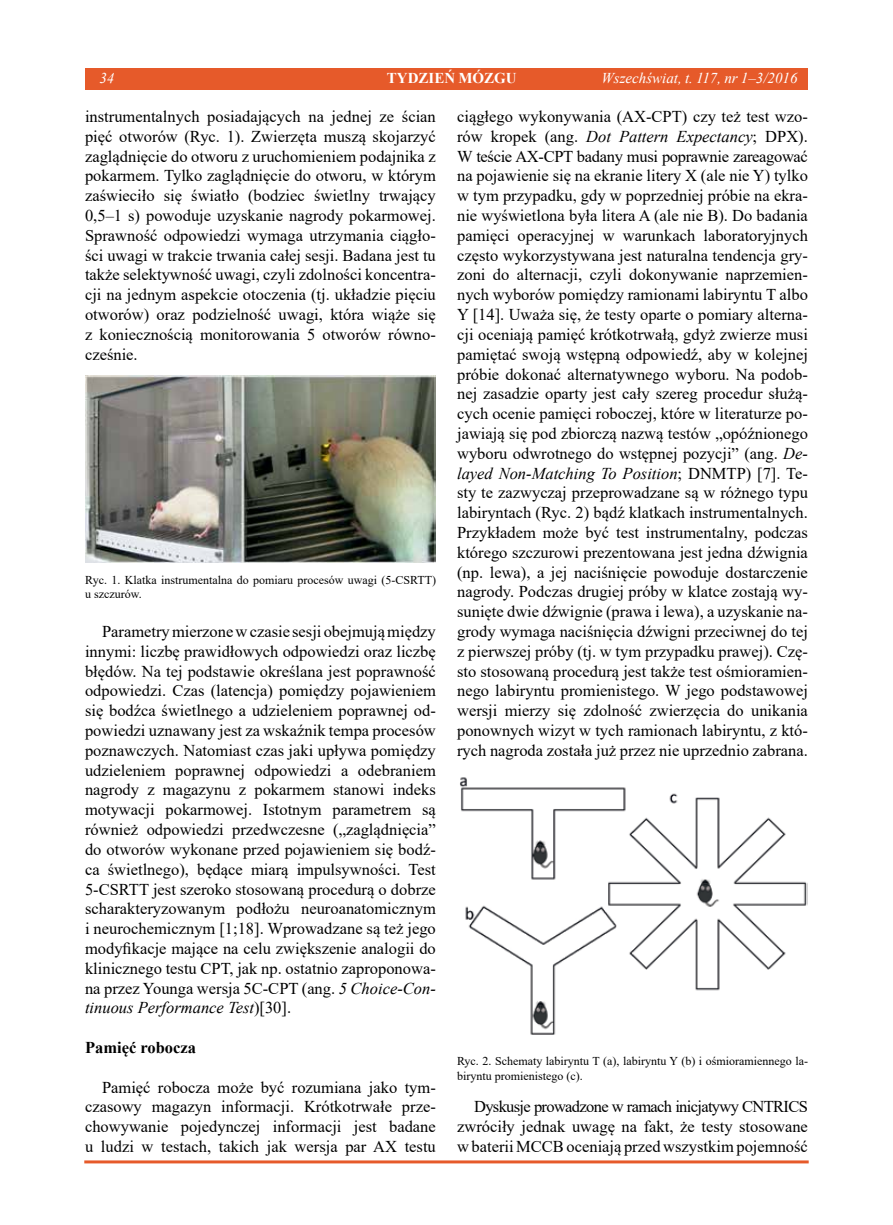
<style>
.page{position:relative;width:893px;height:1225px;background:#fff}
.page>*{position:absolute;margin:0;border:0;box-sizing:border-box;transform-origin:0 0}
.t1{font:16.5px/19.8px "Times New Roman";color:#000;text-align:justify}
.t2{font:700 16.5px "Times New Roman";color:#000}
.t3{font:italic 15px "Times New Roman";color:#fff}
.t4{font:700 15px "Times New Roman";color:#fff}
.t5{font:12px/14.4px "Times New Roman";color:#000}
.s1{font-style:normal}
.s2{font-style:italic}
</style>
<div class="page">
<div style="left:84px;top:1160px;width:725px;height:3px;background:#a76635;border:2px solid #e65a2a"></div>
<img style="left:85px;top:376px;width:351px;height:187px">
<img style="left:460px;top:777px;width:348px;height:258px">
<div style="left:85px;top:68px;width:723px;height:21px;background:#e65a2a"></div>
<p class="t3" style="left:99px;top:68px;width:16px">34</p>
<p class="t4" style="left:387px;top:67px;width:131px">TYDZIEŃ MÓZGU</p>
<p class="t3" style="left:601px;top:68px;width:198px">Wszechświat, t. 117, nr 1<span class="s1">–</span>3/2016</p>
<p class="t1" style="left:85px;top:106px;width:352px">instrumentalnych posiadających na jednej ze ścian pięć otworów (Ryc. 1). Zwierzęta muszą skojarzyć zaglądnięcie do otworu z uruchomieniem podajnika z pokarmem. Tylko zaglądnięcie do otworu, w którym zaświeciło się światło (bodziec świetlny trwający 0,5–1 s) powoduje uzyskanie nagrody pokarmowej.<br>Sprawność odpowiedzi wymaga utrzymania ciągło&shy;ści uwagi w trakcie trwania całej sesji. Badana jest tu także selektywność uwagi, czyli zdolności koncentra&shy;cji na jednym aspekcie otoczenia (tj. układzie pięciu otworów) oraz podzielność uwagi, która wiąże się z koniecznością monitorowania 5 otworów równo&shy;cześnie.</p>
<p class="t5" style="left:85px;top:572px;width:352px">Ryc. 1. Klatka instrumentalna do pomiaru procesów uwagi (5-CSRTT) u szczurów.</p>
<p class="t1" style="left:85px;top:621px;width:352px;text-indent:17px">Parametry mierzone w czasie sesji obejmują między innymi: liczbę prawidłowych odpowiedzi oraz liczbę błędów. Na tej podstawie określana jest poprawność odpowiedzi. Czas (latencja) pomiędzy pojawieniem się bodźca świetlnego a udzieleniem poprawnej od&shy;powiedzi uznawany jest za wskaźnik tempa procesów poznawczych. Natomiast czas jaki upływa pomiędzy udzieleniem poprawnej odpowiedzi a odebraniem nagrody z magazynu z pokarmem stanowi indeks motywacji pokarmowej. Istotnym parametrem są również odpowiedzi przedwczesne („zaglądnięcia” do otworów wykonane przed pojawieniem się bodź&shy;ca świetlnego), będące miarą impulsywności. Test 5-CSRTT jest szeroko stosowaną procedurą o dobrze scharakteryzowanym podłożu neuroanatomicznym i neurochemicznym [1;18]. Wprowadzane są też jego modyfikacje mające na celu zwiększenie analogii do klinicznego testu CPT, jak np. ostatnio zaproponowa&shy;na przez Younga wersja 5C-CPT (ang. <span class="s2">5 Choice-Con&shy;tinuous Performance Test</span>)[30].</p>
<p class="t2" style="left:85px;top:1035px;width:113px">Pamięć robocza</p>
<p class="t1" style="left:85px;top:1076px;width:352px;text-indent:17px">Pamięć robocza może być rozumiana jako tym&shy;czasowy magazyn informacji. Krótkotrwałe prze&shy;chowywanie pojedynczej informacji jest badane u ludzi w testach, takich jak wersja par AX testu</p>
<p class="t1" style="left:457px;top:106px;width:352px">ciągłego wykonywania (AX-CPT) czy też test wzo&shy;rów kropek (ang. <span class="s2">Dot Pattern Expectancy</span>; DPX).<br>W teście AX-CPT badany musi poprawnie zareagować na pojawienie się na ekranie litery X (ale nie Y) tylko w tym przypadku, gdy w poprzedniej próbie na ekra&shy;nie wyświetlona była litera A (ale nie B). Do badania pamięci operacyjnej w warunkach laboratoryjnych często wykorzystywana jest naturalna tendencja gry&shy;zoni do alternacji, czyli dokonywanie naprzemien&shy;nych wyborów pomiędzy ramionami labiryntu T albo Y [14]. Uważa się, że testy oparte o pomiary alterna&shy;cji oceniają pamięć krótkotrwałą, gdyż zwierze musi pamiętać swoją wstępną odpowiedź, aby w kolejnej próbie dokonać alternatywnego wyboru. Na podob&shy;nej zasadzie oparty jest cały szereg procedur służą&shy;cych ocenie pamięci roboczej, które w literaturze po&shy;jawiają się pod zbiorczą nazwą testów „opóźnionego wyboru odwrotnego do wstępnej pozycji” (ang. <span class="s2">De&shy;layed Non-Matching To Position</span>; DNMTP) [7]. Te&shy;sty te zazwyczaj przeprowadzane są w różnego typu labiryntach (Ryc. 2) bądź klatkach instrumentalnych.<br>Przykładem może być test instrumentalny, podczas którego szczurowi prezentowana jest jedna dźwignia (np. lewa), a jej naciśnięcie powoduje dostarczenie nagrody. Podczas drugiej próby w klatce zostają wy&shy;sunięte dwie dźwignie (prawa i lewa), a uzyskanie na&shy;grody wymaga naciśnięcia dźwigni przeciwnej do tej z pierwszej próby (tj. w tym przypadku prawej). Czę&shy;sto stosowaną procedurą jest także test ośmioramien&shy;nego labiryntu promienistego. W jego podstawowej wersji mierzy się zdolność zwierzęcia do unikania ponownych wizyt w tych ramionach labiryntu, z któ&shy;rych nagroda została już przez nie uprzednio zabrana.</p>
<p class="t5" style="left:457px;top:1053px;width:352px">Ryc. 2. Schematy labiryntu T (a), labiryntu Y (b) i ośmioramiennego la&shy;biryntu promienistego (c).</p>
<p class="t1" style="left:457px;top:1096px;width:352px;text-indent:17px">Dyskusje prowadzone w ramach inicjatywy CNTRICS zwróciły jednak uwagę na fakt, że testy stosowane w baterii MCCB oceniają przed wszystkim pojemność</p>
</div>
